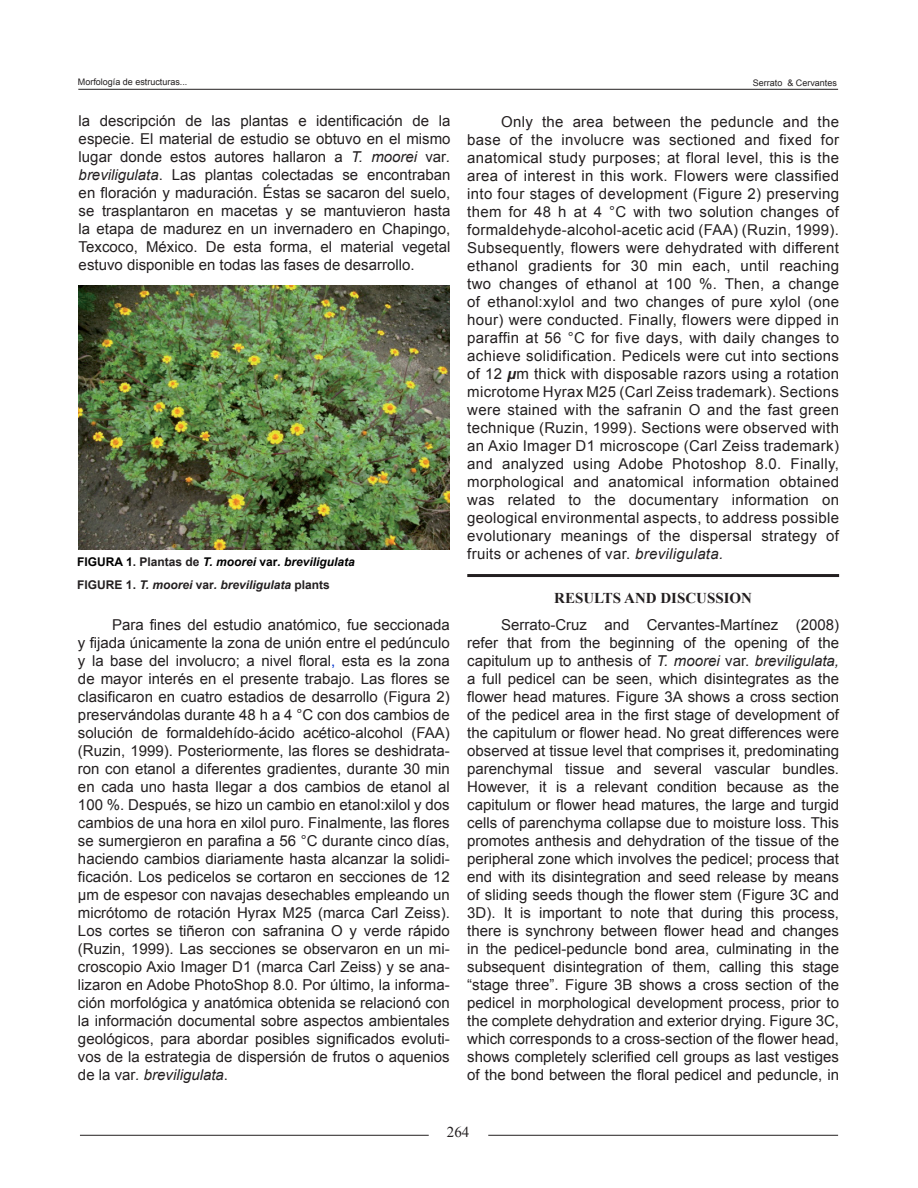
<style>
.page{position:relative;width:918px;height:1188px;background:#fff}
.page>*{position:absolute;margin:0;border:0;box-sizing:border-box;transform-origin:0 0}
.t1{font:15px/18px "Arial";color:#231f20;text-align:justify}
.SUBTITULO_CON_FILETE{font:700 15px "Times New Roman";color:#231f20}
.t2{font:15px "Times New Roman";color:#231f20}
.PIE_DE_FIGURA{font:italic 700 12px "Arial";color:#000}
.PIE_DE_FIGURA-2{font:italic 700 12px "Arial";color:#231f20}
.t3{font:9px "Arial";color:#231f20}
.s1{font-style:italic}
.s2{font-style:normal}
.s3{font-style:normal;color:#231f20}
.s4{color:#03c}
.s5{font-weight:700;font-style:italic}
</style>
<div class="page">
<hr style="left:78px;top:89px;width:760px;height:1px;background:#231f20">
<hr style="left:80px;top:1135px;width:349px;height:1px;background:#231f20">
<hr style="left:488px;top:1135px;width:350px;height:1px;background:#231f20">
<img style="left:79px;top:285px;width:370px;height:265px">
<hr style="left:467px;top:574px;width:372px;height:3px;background:#231f20">
<p class="t3" style="left:78px;top:76px;width:111px">Morfología de estructuras...</p>
<p class="t3" style="left:753px;top:77px;width:86px">Serrato &amp; Cervantes</p>
<p class="t1" style="left:79px;top:112px;width:373px">la descripción de las plantas e identificación de la especie. El material de estudio se obtuvo en el mismo lugar donde estos autores hallaron a <span class="s1">T. moorei</span> var<span class="s1">. breviligulata</span>. Las plantas colectadas se encontraban en floración y maduración. Éstas se sacaron del suelo, se trasplantaron en macetas y se mantuvieron hasta la etapa de madurez en un invernadero en Chapingo, Texcoco, México. De esta forma, el material vegetal estuvo disponible en todas las fases de desarrollo.</p>
<p class="PIE_DE_FIGURA" style="left:77px;top:554px;width:279px"><span class="s2">FIGURA 1</span><span class="s3">. Plantas de</span> T. moorei <span class="s2">var</span>. breviligulata</p>
<p class="PIE_DE_FIGURA-2" style="left:77px;top:577px;width:254px"><span class="s2">FIGURE 1.</span> T. moorei <span class="s2">var</span>. breviligulata <span class="s2">plants</span></p>
<p class="t1" style="left:78px;top:616px;width:373px;text-indent:34px">Para fines del estudio anatómico, fue seccionada y fijada únicamente la zona de unión entre el pedúnculo y la base del involucro; a nivel floral<span class="s4">,</span> esta es la zona de mayor interés en el presente trabajo. Las flores se clasificaron en cuatro estadios de desarrollo (Figura 2) preservándolas durante 48 h a 4 °C con dos cambios de solución de formaldehído-ácido acético-alcohol (FAA) (Ruzin, 1999). Posteriormente, las flores se deshidrata&shy;ron con etanol a diferentes gradientes, durante 30 min en cada uno hasta llegar a dos cambios de etanol al 100 %. Después, se hizo un cambio en etanol:xilol y dos cambios de una hora en xilol puro. Finalmente, las flores se sumergieron en parafina a 56 °C durante cinco días, haciendo cambios diariamente hasta alcanzar la solidi&shy;ficación. Los pedicelos se cortaron en secciones de 12 µm de espesor con navajas desechables empleando un micrótomo de rotación Hyrax M25 (marca Carl Zeiss).<br>Los cortes se tiñeron con safranina O y verde rápido (Ruzin, 1999). Las secciones se observaron en un mi&shy;croscopio Axio Imager D1 (marca Carl Zeiss) y se ana&shy;lizaron en Adobe PhotoShop 8.0. Por último, la informa&shy;ción morfológica y anatómica obtenida se relacionó con la información documental sobre aspectos ambientales geológicos, para abordar posibles significados evoluti&shy;vos de la estrategia de dispersión de frutos o aquenios de la var<span class="s1">. breviligulata</span>.</p>
<p class="t1" style="left:467px;top:113px;width:373px;text-indent:34px">Only the area between the peduncle and the base of the involucre was sectioned and fixed for anatomical study purposes; at floral level, this is the area of interest in this work. Flowers were classified into four stages of development (Figure 2) preserving them for 48 h at 4 °C with two solution changes of formaldehyde-alcohol-acetic acid (FAA) (Ruzin, 1999).<br>Subsequently, flowers were dehydrated with different ethanol gradients for 30 min each, until reaching two changes of ethanol at 100 %. Then, a change of ethanol:xylol and two changes of pure xylol (one hour) were conducted. Finally, flowers were dipped in paraffin at 56 °C for five days, with daily changes to achieve solidification. Pedicels were cut into sections of 12 <span class="s5">μ</span>m thick with disposable razors using a rotation microtome Hyrax M25 (Carl Zeiss trademark). Sections were stained with the safranin O and the fast green technique (Ruzin, 1999). Sections were observed with an Axio Imager D1 microscope (Carl Zeiss trademark) and analyzed using Adobe Photoshop 8.0. Finally, morphological and anatomical information obtained was related to the documentary information on geological environmental aspects, to address possible evolutionary meanings of the dispersal strategy of fruits or achenes of var. <span class="s1">breviligulata.</span></p>
<p class="SUBTITULO_CON_FILETE" style="left:554px;top:587px;width:199px">RESULTS AND DISCUSSION</p>
<p class="t1" style="left:467px;top:616px;width:373px;text-indent:34px">Serrato-Cruz and Cervantes-Martínez (2008) refer that from the beginning of the opening of the capitulum up to anthesis of <span class="s1">T. moorei</span> var. <span class="s1">breviligulata, </span>a full pedicel can be seen, which disintegrates as the flower head matures. Figure 3A shows a cross section of the pedicel area in the first stage of development of the capitulum or flower head. No great differences were observed at tissue level that comprises it, predominating parenchymal tissue and several vascular bundles.<br>However, it is a relevant condition because as the capitulum or flower head matures, the large and turgid cells of parenchyma collapse due to moisture loss. This promotes anthesis and dehydration of the tissue of the peripheral zone which involves the pedicel; process that end with its disintegration and seed release by means of sliding seeds though the flower stem (Figure 3C and 3D). It is important to note that during this process, there is synchrony between flower head and changes in the pedicel-peduncle bond area, culminating in the subsequent disintegration of them, calling this stage “stage three”. Figure 3B shows a cross section of the pedicel in morphological development process, prior to the complete dehydration and exterior drying. Figure 3C, which corresponds to a cross-section of the flower head, shows completely sclerified cell groups as last vestiges of the bond between the floral pedicel and peduncle, in</p>
<p class="t2" style="left:447px;top:1122px;width:24px">264</p>
</div>
